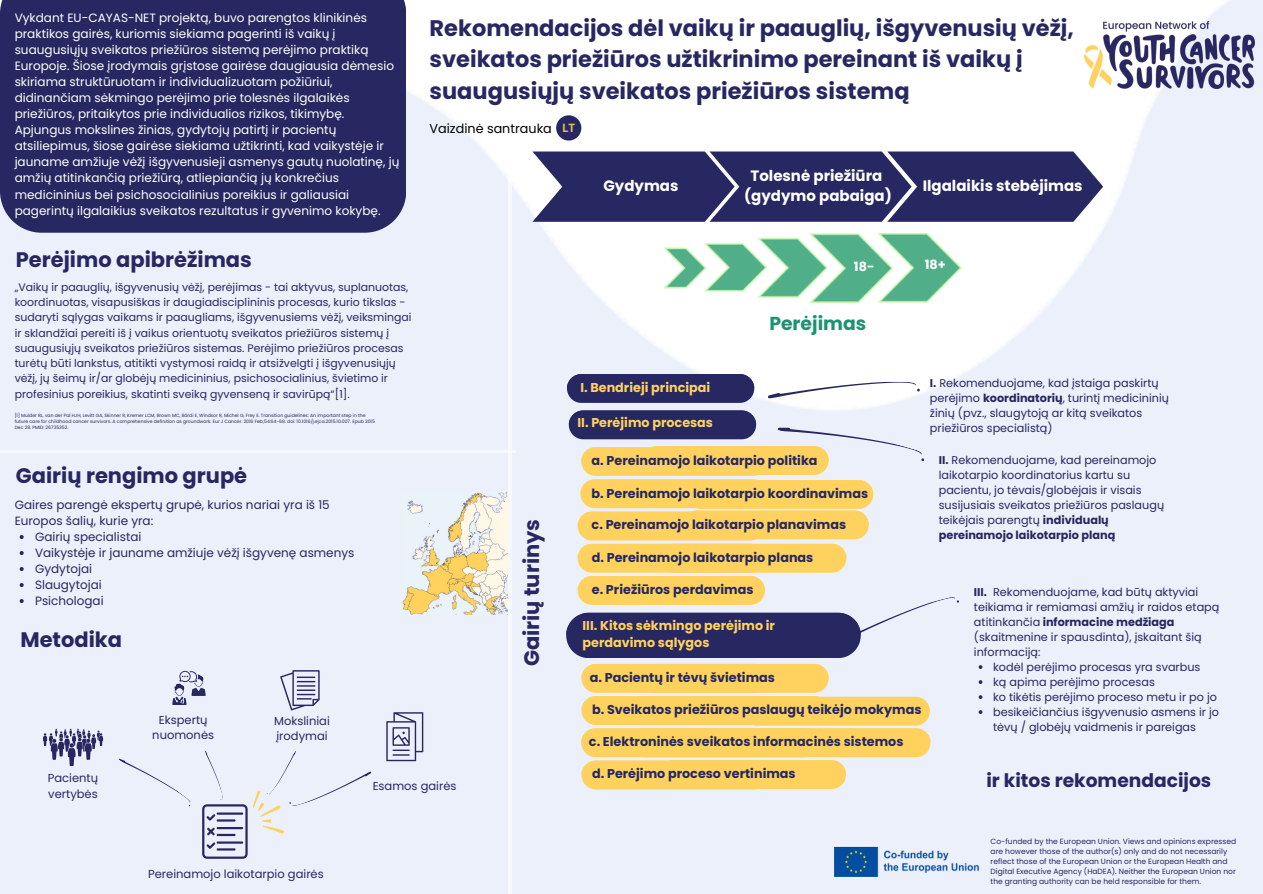
<style>
.page{position:relative;width:1263px;height:894px;background:#fff}
.page>*{position:absolute;margin:0;border:0;box-sizing:border-box;transform-origin:0 0}
.t1{font:700 22.5px/31.5px "Poppins";color:#272761}
.t2{font:700 21px "Poppins";color:#272761}
.t3{font:700 18.75px "Poppins";color:#1d9371}
.t4{font:700 18.6px "Poppins";color:#272761}
.t5{font:700 15px/20.2px "Poppins";color:#fff;text-align:center}
.t6{font:700 12.75px "Poppins";color:#272761}
.t7{font:700 12.75px/17px "Poppins";color:#ffd25f}
.t8{font:12.75px "Poppins";color:#000}
.t9{font:700 12.75px "Poppins";color:#fff}
.t10{font:12px/16px "Poppins";color:#fff}
.t11{font:12px/16px "Poppins";color:#272761}
.t12{font:11.55px/15.3px "Poppins";color:#272761}
.t13{font:700 11.55px "Open Sans";color:#e4b75c}
.t14{font:11.25px/15px "Poppins";color:#272761}
.t15{font:10.95px/15.3px "Poppins";color:#272761}
.t16{font:7.5px/10.1px "Poppins";color:#272761}
.t17{font:4.65px/6.1px "Poppins";color:#272761}
.s1{font-weight:700}
</style>
<div class="page">
<img style="left:0;top:0;width:1263px;height:893px">
<div style="left:0;top:0;width:406px;height:233px;background:#272761"></div>
<svg style="left:768px;top:377px;width:152px;height:26px"></svg>
<img style="left:832px;top:845px;width:148px;height:33px">
<img style="left:1084px;top:21px;width:170px;height:68px">
<img style="left:663px;top:233px;width:299px;height:69px">
<svg style="left:532px;top:151px;width:571px;height:71px"></svg>
<svg style="left:43px;top:728px;width:60px;height:37px"></svg>
<svg style="left:280px;top:670px;width:39px;height:40px"></svg>
<svg style="left:172px;top:670px;width:34px;height:34px"></svg>
<div style="left:118px;top:750px;width:73px;height:60px;background:#ebf0fa"></div>
<img style="left:402px;top:492px;width:105px;height:122px">
<hr style="left:508px;top:172px;width:3px;height:721px;background:#fff">
<hr style="left:0;top:450px;width:515px;height:3px;background:#fff">
<svg style="left:202px;top:748px;width:172px;height:110px"></svg>
<svg style="left:386px;top:712px;width:37px;height:49px"></svg>
<div style="left:567px;top:374px;width:187px;height:29px;background:#272761"></div>
<svg style="left:566px;top:410px;width:393px;height:247px"></svg>
<svg style="left:581px;top:663px;width:349px;height:126px"></svg>
<svg style="left:20px;top:535px;width:4px;height:4px"></svg>
<svg style="left:20px;top:551px;width:4px;height:4px"></svg>
<svg style="left:20px;top:567px;width:4px;height:4px"></svg>
<svg style="left:20px;top:583px;width:4px;height:4px"></svg>
<svg style="left:20px;top:599px;width:4px;height:4px"></svg>
<div style="left:556px;top:115px;width:25px;height:25px;background:#272761;border-radius:50%"></div>
<p class="t10" style="left:15px;top:9px;width:386px">Vykdant EU-CAYAS-NET projektą, buvo parengtos klinikinės praktikos gairės, kuriomis siekiama pagerinti iš vaikų į suaugusiųjų sveikatos priežiūros sistemą perėjimo praktiką Europoje. Šiose įrodymais grįstose gairėse daugiausia dėmesio skiriama struktūruotam ir individualizuotam požiūriui, didinančiam sėkmingo perėjimo prie tolesnės ilgalaikės priežiūros, pritaikytos prie individualios rizikos, tikimybę.<br>Apjungus mokslines žinias, gydytojų patirtį ir pacientų atsiliepimus, šiose gairėse siekiama užtikrinti, kad vaikystėje ir jauname amžiuje vėžį išgyvenusieji asmenys gautų nuolatinę, jų amžių atitinkančią priežiūrą, atliepiančią jų konkrečius medicininius bei psichosocialinius poreikius ir galiausiai pagerintų ilgalaikius sveikatos rezultatus ir gyvenimo kokybę.</p>
<p class="t2" style="left:16px;top:245px;width:237px">Perėjimo apibrėžimas</p>
<h3 class="t15" style="left:15px;top:279px;width:398px">„Vaikų ir paauglių, išgyvenusių vėžį, perėjimas - tai aktyvus, suplanuotas, koordinuotas, visapusiškas ir daugiadisciplininis procesas, kurio tikslas - sudaryti sąlygas vaikams ir paaugliams, išgyvenusiems vėžį, veiksmingai ir sklandžiai pereiti iš į vaikus orientuotų sveikatos priežiūros sistemų į suaugusiųjų sveikatos priežiūros sistemas. Perėjimo priežiūros procesas turėtų būti lankstus, atitikti vystymosi raidą ir atsižvelgti į išgyvenusiųjų vėžį, jų šeimų ir/ar globėjų medicininius, psichosocialinius, švietimo ir profesinius poreikius, skatinti sveiką gyvenseną ir savirūpą“[1].</h3>
<h5 class="t17" style="left:15px;top:412px;width:362px">[1] Mulder RL, van der Pal HJH, Levitt GA, Skinner R, Kremer LCM, Brown MC, Bárdi E, Windsor R, Michel G, Frey E. Transition guidelines: An important step in the future care for childhood cancer survivors. A comprehensive definition as groundwork. Eur J Cancer. 2016 Feb;54:64-68. doi: 10.1016/j.ejca.2015.10.007. Epub 2015<br>Dec 28. PMID: 26735352.</h5>
<p class="t2" style="left:16px;top:461px;width:233px">Gairių rengimo grupė</p>
<p class="t11" style="left:15px;top:496px;width:317px">Gaires parengė ekspertų grupė, kurios nariai yra iš 15<br>Europos šalių, kurie yra:</p>
<p class="t11" style="left:35px;top:528px;width:108px">Gairių specialistai</p>
<p class="t11" style="left:35px;top:544px;width:321px">Vaikystėje ir jauname amžiuje vėžį išgyvenę asmenys</p>
<h5 class="t11" style="left:35px;top:560px;width:59px">Gydytojai</h5>
<p class="t11" style="left:35px;top:576px;width:68px">Slaugytojai</p>
<p class="t11" style="left:35px;top:592px;width:70px">Psichologai</p>
<p class="t2" style="left:20px;top:624px;width:103px">Metodika</p>
<h5 class="t12" style="left:152px;top:712px;width:63px;text-align:center">Ekspertų nuomonės</h5>
<p class="t12" style="left:274px;top:713px;width:57px">Moksliniai įrodymai</p>
<p class="t1" style="left:430px;top:12px;width:646px">Rekomendacijos dėl vaikų ir paauglių, išgyvenusių vėžį, sveikatos priežiūros užtikrinimo pereinant iš vaikų į suaugusiųjų sveikatos priežiūros sistemą</p>
<p class="t8" style="left:430px;top:119px;width:124px">Vaizdinė santrauka</p>
<p class="t13" style="left:562px;top:119px;width:15px">LT</p>
<p class="t5" style="left:744px;top:165px;width:149px">Tolesnė priežiūra (gydymo pabaiga)</p>
<h3 class="t5" style="left:603px;top:175px;width:76px">Gydymas</h3>
<h4 class="t5" style="left:923px;top:175px;width:161px">Ilgalaikis stebėjimas</h4>
<p class="t9" style="left:854px;top:257px;width:22px">18-</p>
<h2 class="t9" style="left:925px;top:256px;width:23px">18+</h2>
<p class="t2" style="left:517px;top:666px;width:149px;rotate:-90deg">Gairių turinys</p>
<h1 class="t3" style="left:769px;top:310px;width:98px">Perėjimas</h1>
<p class="t7" style="left:580px;top:378px;width:131px">I. Bendrieji principai</p>
<h5 class="t7" style="left:577px;top:414px;width:137px">II. Perėjimo procesas</h5>
<p class="t6" style="left:592px;top:451px;width:227px">a. Pereinamojo laikotarpio politika</p>
<h6 class="t6" style="left:592px;top:484px;width:278px">b. Pereinamojo laikotarpio koordinavimas</h6>
<p class="t6" style="left:592px;top:515px;width:256px">c. Pereinamojo laikotarpio planavimas</p>
<p class="t6" style="left:592px;top:549px;width:223px">d. Pereinamojo laikotarpio planas</p>
<p class="t6" style="left:592px;top:580px;width:163px">e. Priežiūros perdavimas</p>
<p class="t7" style="left:583px;top:617px;width:194px">III. Kitos sėkmingo perėjimo ir perdavimo sąlygos</p>
<p class="t6" style="left:590px;top:668px;width:187px">a. Pacientų ir tėvų švietimas</p>
<p class="t6" style="left:592px;top:700px;width:331px">b. Sveikatos priežiūros paslaugų teikėjo mokymas</p>
<p class="t6" style="left:589px;top:732px;width:316px">c. Elektroninės sveikatos informacinės sistemos</p>
<h5 class="t14" style="left:930px;top:375px;width:241px"><span class="s1">I.</span> Rekomenduojame, kad įstaiga paskirtų perėjimo <span class="s1">koordinatorių</span>, turintį medicininių žinių (pvz., slaugytoją ar kitą sveikatos priežiūros specialistą)</h5>
<p class="t14" style="left:939px;top:452px;width:227px"><span class="s1">II.</span> Rekomenduojame, kad pereinamojo laikotarpio koordinatorius kartu su pacientu, jo tėvais/globėjais ir visais susijusiais sveikatos priežiūros paslaugų teikėjais parengtų <span class="s1">individualų pereinamojo laikotarpio planą</span></p>
<p class="t14" style="left:974px;top:584px;width:247px"><span class="s1">III.</span> Rekomenduojame, kad būtų aktyviai teikiama ir remiamasi amžių ir raidos etapą atitinkančia <span class="s1">informacine medžiaga </span>(skaitmenine ir spausdinta), įskaitant šią informaciją:</p>
<h5 class="t14" style="left:993px;top:659px;width:209px">kodėl perėjimo procesas yra svarbus</h5>
<p class="t14" style="left:993px;top:674px;width:163px">ką apima perėjimo procesas</p>
<h5 class="t14" style="left:993px;top:689px;width:225px">ko tikėtis perėjimo proceso metu ir po jo</h5>
<p class="t14" style="left:993px;top:704px;width:228px">besikeičiančius išgyvenusio asmens ir jo tėvų / globėjų vaidmenis ir pareigas</p>
<p class="t12" style="left:48px;top:770px;width:52px">Pacientų vertybės</p>
<h5 class="t12" style="left:373px;top:777px;width:85px">Esamos gairės</h5>
<h1 class="t12" style="left:148px;top:866px;width:177px">Pereinamojo laikotarpio gairės</h1>
<p class="t6" style="left:592px;top:764px;width:205px">d. Perėjimo proceso vertinimas</p>
<h1 class="t4" style="left:986px;top:767px;width:226px">ir kitos rekomendacijos</h1>
<h5 class="t16" style="left:991px;top:835px;width:247px">Co-funded by the European Union. Views and opinions expressed are however those of the author(s) only and do not necessarily reflect those of the European Union or the European Health and Digital Executive Agency (HaDEA). Neither the European Union nor the granting authority can be held responsible for them.</h5>
</div>
